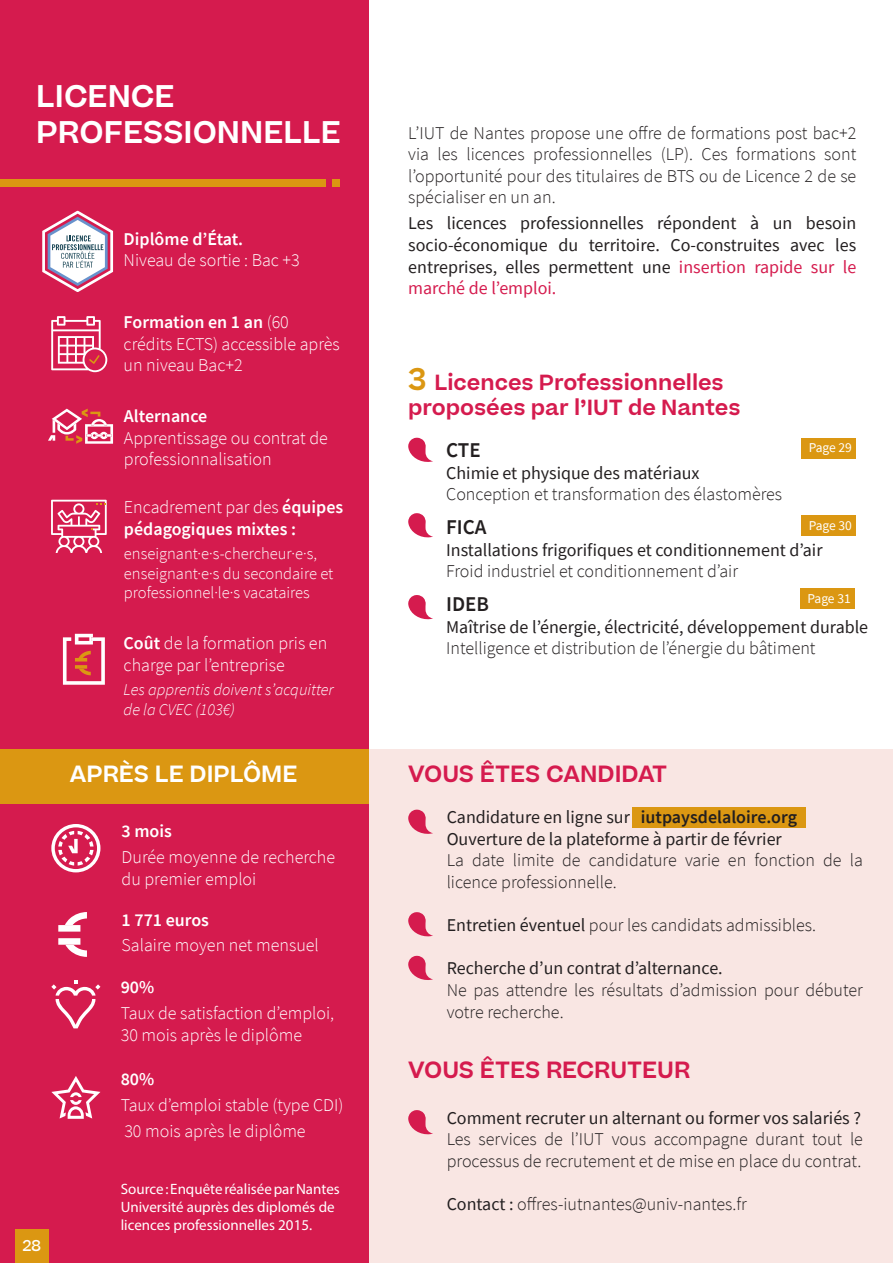
<style>
.page{position:relative;width:893px;height:1263px;background:#fff}
.page>*{position:absolute;margin:0;border:0;box-sizing:border-box;transform-origin:0 0}
.t1{font:600 30px/36px "Beatrice";color:#fff}
.t2{font:600 22.5px "Beatrice";color:#d51b4e}
.t3{font:600 22.5px "Beatrice";color:#fff}
.t4{font:600 21px/25.2px "Beatrice";color:#d51b4e}
.t5{font:600 21px "Source Sans Pro";color:#231f20}
.t6{font:300 18px/21.6px "Source Sans Pro";color:#231f20}
.t7{font:18px/21.6px "Source Sans Pro";color:#231f20}
.t8{font:300 18px/21.6px "Source Sans Pro";color:#fff}
.t9{font:600 18px/21.6px "Source Sans Pro";color:#fff}
.t10{font:300 16.5px/19.8px "Source Sans Pro";color:#fff}
.t11{font:italic 300 16.5px/19.8px "Source Sans Pro";color:#fff}
.t12{font:15px/18px "Myriad Pro";color:#fff}
.t13{font:500 15px "Beatrice";color:#fff}
.t14{font:13.5px "Source Sans Pro";letter-spacing:-.005em;color:#fff}
.s1{font-weight:600}
.s2{font-weight:300}
.s3{color:#d51b4e}
.s4{font-size:30px;color:#db9712}
.s5{font-weight:400}
</style>
<div class="page">
<div style="left:340px;top:749px;width:553px;height:514px;background:#f9e6e3"></div>
<div style="left:0;top:0;width:368px;height:1263px;background:#d51b4e"></div>
<svg style="left:51px;top:500px;width:56px;height:52px"></svg>
<div style="left:0;top:179px;width:326px;height:8px;background:#db9712"></div>
<div style="left:332px;top:179px;width:8px;height:8px;background:#db9712"></div>
<svg style="left:408px;top:810px;width:25px;height:24px"></svg>
<div style="left:0;top:749px;width:368px;height:55px;background:#db9712"></div>
<div style="left:632px;top:807px;width:174px;height:21px;background:#db9712"></div>
<svg style="left:42px;top:211px;width:71px;height:81px"></svg>
<svg style="left:408px;top:438px;width:25px;height:24px"></svg>
<svg style="left:408px;top:513px;width:25px;height:25px"></svg>
<svg style="left:51px;top:316px;width:56px;height:56px"></svg>
<svg style="left:48px;top:409px;width:65px;height:35px"></svg>
<svg style="left:51px;top:824px;width:49px;height:48px"></svg>
<svg style="left:58px;top:912px;width:29px;height:19px"></svg>
<svg style="left:58px;top:938px;width:29px;height:19px"></svg>
<svg style="left:51px;top:980px;width:49px;height:48px"></svg>
<svg style="left:51px;top:1076px;width:49px;height:43px"></svg>
<div style="left:801px;top:439px;width:55px;height:20px;background:#db9712"></div>
<div style="left:801px;top:515px;width:55px;height:20px;background:#db9712"></div>
<svg style="left:408px;top:912px;width:25px;height:25px"></svg>
<svg style="left:408px;top:956px;width:25px;height:24px"></svg>
<svg style="left:408px;top:1110px;width:25px;height:25px"></svg>
<div style="left:15px;top:1229px;width:34px;height:34px;background:#db9712"></div>
<svg style="left:63px;top:634px;width:42px;height:51px"></svg>
<svg style="left:408px;top:595px;width:25px;height:25px"></svg>
<div style="left:800px;top:588px;width:55px;height:20px;background:#db9712"></div>
<h1 class="t1" style="left:36px;top:79px;width:306px">LICENCE<br>PROFESSIONNELLE</h1>
<p class="t9" style="left:124px;top:228px;width:121px">Diplôme d’État.</p>
<p class="t8" style="left:124px;top:249px;width:178px">Niveau de sortie : Bac +3</p>
<p class="t8" style="left:124px;top:311px;width:218px"><span class="s1">Formation en 1 an</span> (60 crédits ECTS) accessible après un niveau Bac+2</p>
<p class="t9" style="left:124px;top:405px;width:85px">Alternance</p>
<p class="t8" style="left:124px;top:427px;width:205px">Apprentissage ou contrat de professionnalisation</p>
<p class="t9" style="left:124px;top:496px;width:221px"><span class="s2">Encadrement par des</span> équipes pédagogiques mixtes :</p>
<p class="t10" style="left:124px;top:543px;width:211px">enseignant·e·s-chercheur·e·s, enseignant·e·s du secondaire et professionnel·le·s vacataires</p>
<p class="t8" style="left:124px;top:633px;width:205px"><span class="s1">Coût</span> de la formation pris en charge par l’entreprise</p>
<p class="t11" style="left:124px;top:680px;width:212px">Les apprentis doivent s’acquitter de la CVEC (103€)</p>
<p class="t3" style="left:70px;top:759px;width:229px">APRÈS LE DIPLÔME</p>
<p class="t9" style="left:122px;top:820px;width:52px">3 mois</p>
<p class="t8" style="left:122px;top:846px;width:215px">Durée moyenne de recherche du premier emploi</p>
<p class="t9" style="left:122px;top:908px;width:89px">1 771 euros</p>
<p class="t8" style="left:122px;top:934px;width:199px">Salaire moyen net mensuel</p>
<p class="t9" style="left:121px;top:976px;width:35px">90%</p>
<p class="t8" style="left:121px;top:1002px;width:215px">Taux de satisfaction d’emploi,<br>30 mois après le diplôme</p>
<p class="t9" style="left:121px;top:1068px;width:35px">80%</p>
<p class="t8" style="left:121px;top:1092px;width:224px;line-height:25.8px">Taux d’emploi stable (type CDI)<br>30 mois après le diplôme</p>
<p class="t13" style="left:22px;top:1235px;width:20px">28</p>
<p class="t12" style="left:121px;top:1180px;width:221px">Source : Enquête réalisée par Nantes<br>Université auprès des diplomés de licences professionnelles 2015.</p>
<p class="t6" style="left:408px;top:122px;width:450px;text-align:justify">L’IUT de Nantes propose une offre de formations post bac+2 via les licences professionnelles (LP). Ces formations sont l’opportunité pour des titulaires de BTS ou de Licence 2 de se spécialiser en un an.</p>
<p class="t7" style="left:408px;top:212px;width:450px;text-align:justify">Les licences professionnelles répondent à un besoin socio-économique du territoire. Co-construites avec les entreprises, elles permettent une <span class="s3">insertion rapide sur le marché de l’emploi.</span></p>
<p class="t4" style="left:408px;top:370px;width:334px"><span class="s4">3</span> Licences Professionnelles proposées par l’IUT de Nantes</p>
<p class="t5" style="left:446px;top:436px;width:36px">CTE</p>
<p class="t7" style="left:446px;top:462px;width:255px">Chimie et physique des matériaux</p>
<p class="t6" style="left:446px;top:484px;width:337px">Conception et transformation des élastomères</p>
<p class="t5" style="left:446px;top:513px;width:42px">FICA</p>
<p class="t7" style="left:446px;top:539px;width:378px">Installations frigorifiques et conditionnement d’air</p>
<p class="t6" style="left:446px;top:560px;width:293px">Froid industriel et conditionnement d’air</p>
<p class="t5" style="left:446px;top:590px;width:44px">IDEB</p>
<p class="t7" style="left:446px;top:616px;width:423px">Maîtrise de l’énergie, électricité, développement durable</p>
<p class="t6" style="left:446px;top:637px;width:371px">Intelligence et distribution de l’énergie du bâtiment</p>
<p class="t14" style="left:809px;top:439px;width:45px">Page 29</p>
<p class="t14" style="left:809px;top:516px;width:45px">Page 30</p>
<p class="t14" style="left:807px;top:589px;width:45px">Page 31</p>
<p class="t2" style="left:408px;top:758px;width:260px">VOUS ÊTES CANDIDAT</p>
<p class="t7" style="left:447px;top:806px;width:352px">Candidature en ligne sur <span class="s1">iutpaysdelaloire.org<br></span>Ouverture de la plateforme à partir de février</p>
<p class="t6" style="left:447px;top:850px;width:418px">La date limite de candidature varie en fonction de la licence professionnelle.</p>
<p class="t6" style="left:447px;top:914px;width:371px"><span class="s5">Entretien éventuel</span> pour les candidats admissibles.</p>
<p class="t7" style="left:447px;top:957px;width:278px">Recherche d’un contrat d’alternance.</p>
<p class="t6" style="left:447px;top:979px;width:418px">Ne pas attendre les résultats d’admission pour débuter votre recherche.</p>
<p class="t2" style="left:408px;top:1055px;width:283px">VOUS ÊTES RECRUTEUR</p>
<p class="t7" style="left:447px;top:1107px;width:416px">Comment recruter un alternant ou former vos salariés ?</p>
<p class="t6" style="left:447px;top:1128px;width:418px">Les services de l’IUT vous accompagne durant tout le processus de recrutement et de mise en place du contrat.</p>
<p class="t6" style="left:447px;top:1193px;width:302px"><span class="s5">Contact :</span> offres-iutnantes@univ-nantes.fr</p>
</div>
